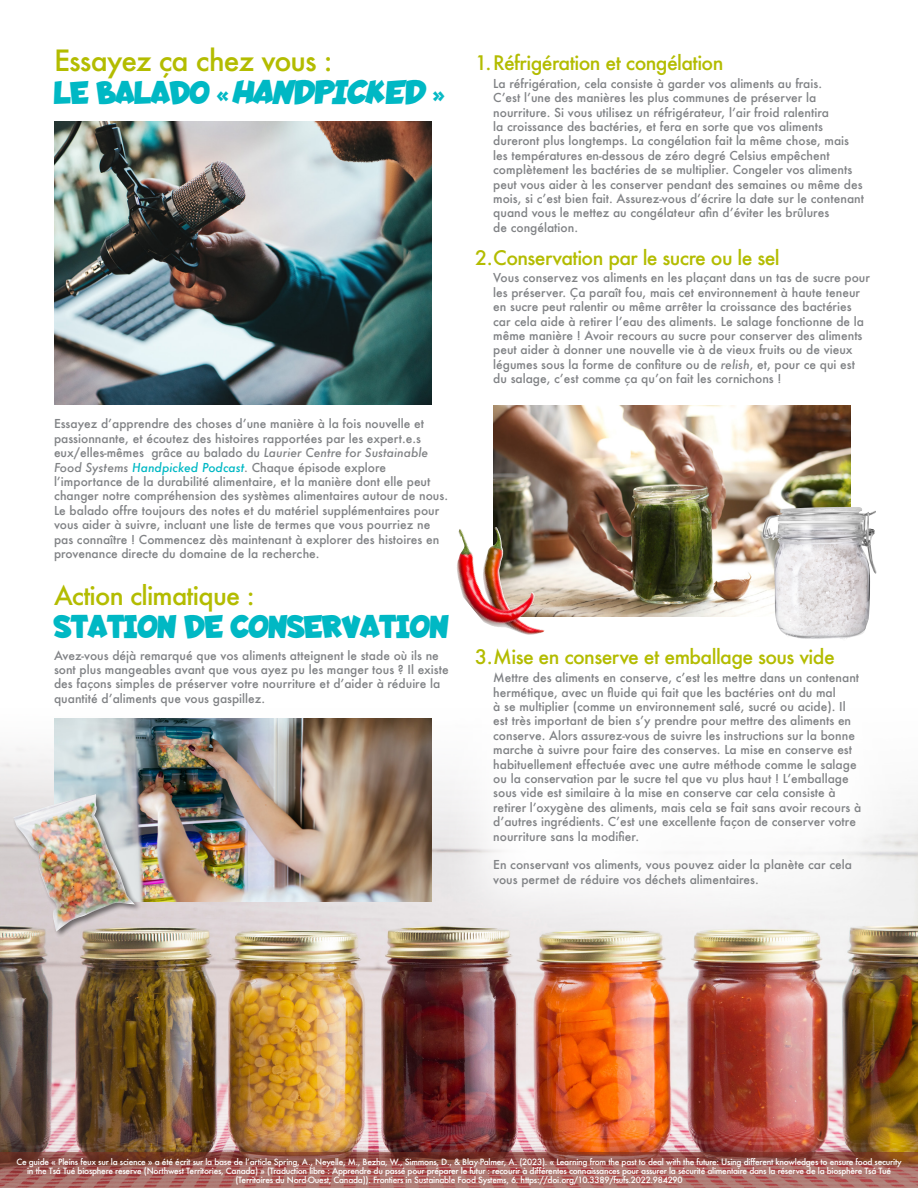
<style>
.page{position:relative;width:918px;height:1188px;background:#fff}
.page>*{position:absolute;margin:0;border:0;box-sizing:border-box;transform-origin:0 0}
.t1{font:700 33px "Lapsus Pro";color:#00b8c4}
.t2{font:500 28.5px "Futura";letter-spacing:-.03em;color:#b3bc00}
.t3{font:500 25.5px "Futura";letter-spacing:-.03em;color:#b3bc00}
.t4{font:500 19.5px "Futura";letter-spacing:-.03em;color:#b3bc00}
.t5{font:500 12px/14.4px "Futura";color:#808285}
.t6{font:500 8.4px/9px "Futura";letter-spacing:-.03em;color:#fff;text-align:center}
.s1{font-style:italic;font-size:34.5px}
.s2{font-style:italic}
.s3{font-style:italic;color:#00b8c4}
</style>
<div class="page">
<img style="left:0;top:857px;width:918px;height:295px">
<div style="left:0;top:702px;width:918px;height:155px;background:linear-gradient(to bottom,#fff,#d3cdcd)"></div>
<div style="left:421px;top:0;width:497px;height:942px;background:#fff"></div>
<img style="left:54px;top:122px;width:378px;height:283px">
<img style="left:54px;top:718px;width:378px;height:184px">
<div style="left:12px;top:793px;width:130px;height:145px;background:#000;opacity:.5"></div>
<img style="left:13px;top:794px;width:122px;height:137px">
<svg style="left:0;top:1152px;width:918px;height:36px;background:#9f5d57"></svg>
<img style="left:494px;top:405px;width:356px;height:212px">
<img style="left:762px;top:507px;width:115px;height:132px">
<img style="left:457px;top:528px;width:47px;height:99px">
<h2 class="t2" style="left:54px;top:41px;width:280px">Essayez ça chez vous :</h2>
<h1 class="t1" style="left:54px;top:74px;width:395px">L E B A L A D O « <span class="s1">HANDPICKED</span> »</h1>
<p class="t5" style="left:54px;top:417px;width:396px">Essayez d’apprendre des choses d’une manière à la fois nouvelle et passionnante, et écoutez des histoires rapportées par les expert.e.s eux/elles-mêmes grâce au balado du <span class="s2">Laurier Centre for Sustainable Food Systems</span> <span class="s3">Handpicked Podcast</span><span class="s2">.</span> Chaque épisode explore l’importance de la durabilité alimentaire, et la manière dont elle peut changer notre compréhension des systèmes alimentaires autour de nous.<br>Le balado offre toujours des notes et du matériel supplémentaires pour vous aider à suivre, incluant une liste de termes que vous pourriez ne pas connaître ! Commencez dès maintenant à explorer des histoires en provenance directe du domaine de la recherche.</p>
<h3 class="t3" style="left:54px;top:578px;width:202px">Action climatique :</h3>
<h1 class="t1" style="left:54px;top:608px;width:396px">STATION DE CONSERVATION</h1>
<p class="t5" style="left:54px;top:648px;width:396px">Avez-vous déjà remarqué que vos aliments atteignent le stade où ils ne sont plus mangeables avant que vous ayez pu les manger tous ? Il existe des façons simples de préserver votre nourriture et d’aider à réduire la quantité d’aliments que vous gaspillez.</p>
<h3 class="t4" style="left:475px;top:49px;width:250px">1.Réfrigération et congélation</h3>
<p class="t5" style="left:493px;top:76px;width:372px">La réfrigération, cela consiste à garder vos aliments au frais.<br>C’est l’une des manières les plus communes de préserver la nourriture. Si vous utilisez un réfrigérateur, l’air froid ralentira<br>la croissance des bactéries, et fera en sorte que vos aliments dureront plus longtemps. La congélation fait la même chose, mais les températures en-dessous de zéro degré Celsius empêchent complètement les bactéries de se multiplier. Congeler vos aliments peut vous aider à les conserver pendant des semaines ou même des mois, si c’est bien fait. Assurez-vous d’écrire la date sur le contenant quand vous le mettez au congélateur afin d’éviter les brûlures<br>de congélation.</p>
<h3 class="t4" style="left:475px;top:244px;width:306px">2.Conservation par le sucre ou le sel</h3>
<p class="t5" style="left:493px;top:271px;width:378px">Vous conservez vos aliments en les plaçant dans un tas de sucre pour les préserver. Ça paraît fou, mais cet environnement à haute teneur en sucre peut ralentir ou même arrêter la croissance des bactéries car cela aide à retirer l’eau des aliments. Le salage fonctionne de la même manière ! Avoir recours au sucre pour conserver des aliments peut aider à donner une nouvelle vie à de vieux fruits ou de vieux légumes sous la forme de confiture ou de <span class="s2">relish</span>, et, pour ce qui est du salage, c’est comme ça qu’on fait les cornichons !</p>
<h3 class="t4" style="left:475px;top:644px;width:361px">3.Mise en conserve et emballage sous vide</h3>
<p class="t5" style="left:493px;top:670px;width:370px">Mettre des aliments en conserve, c’est les mettre dans un contenant hermétique, avec un fluide qui fait que les bactéries ont du mal<br>à se multiplier (comme un environnement salé, sucré ou acide). Il est très important de bien s’y prendre pour mettre des aliments en conserve. Alors assurez-vous de suivre les instructions sur la bonne marche à suivre pour faire des conserves. La mise en conserve est habituellement effectuée avec une autre méthode comme le salage ou la conservation par le sucre tel que vu plus haut ! L’emballage sous vide est similaire à la mise en conserve car cela consiste à retirer l’oxygène des aliments, mais cela se fait sans avoir recours à d’autres ingrédients. C’est une excellente façon de conserver votre nourriture sans la modifier.</p>
<p class="t5" style="left:493px;top:858px;width:360px">En conservant vos aliments, vous pouvez aider la planète car cela vous permet de réduire vos déchets alimentaires.</p>
<p class="t6" style="left:16px;top:1157px;width:887px">Ce guide « Pleins feux sur la science » a été écrit sur la base de l’article Spring, A., Neyelle, M., Bezha, W., Simmons, D., &amp; Blay-Palmer, A. (2023). « Learning from the past to deal with the future: Using different knowledges to ensure food security in the Tsá Tué biosphere reserve (Northwest Territories, Canada) » (Traduction libre : Apprendre du passé pour préparer le futur : recourir à différentes connaissances pour assurer la sécurité alimentaire dans la réserve de la biosphère Tsá Tué (Territoires du Nord-Ouest, Canada)). Frontiers in Sustainable Food Systems, 6. https://doi.org/10.3389/fsufs.2022.984290</p>
</div>
